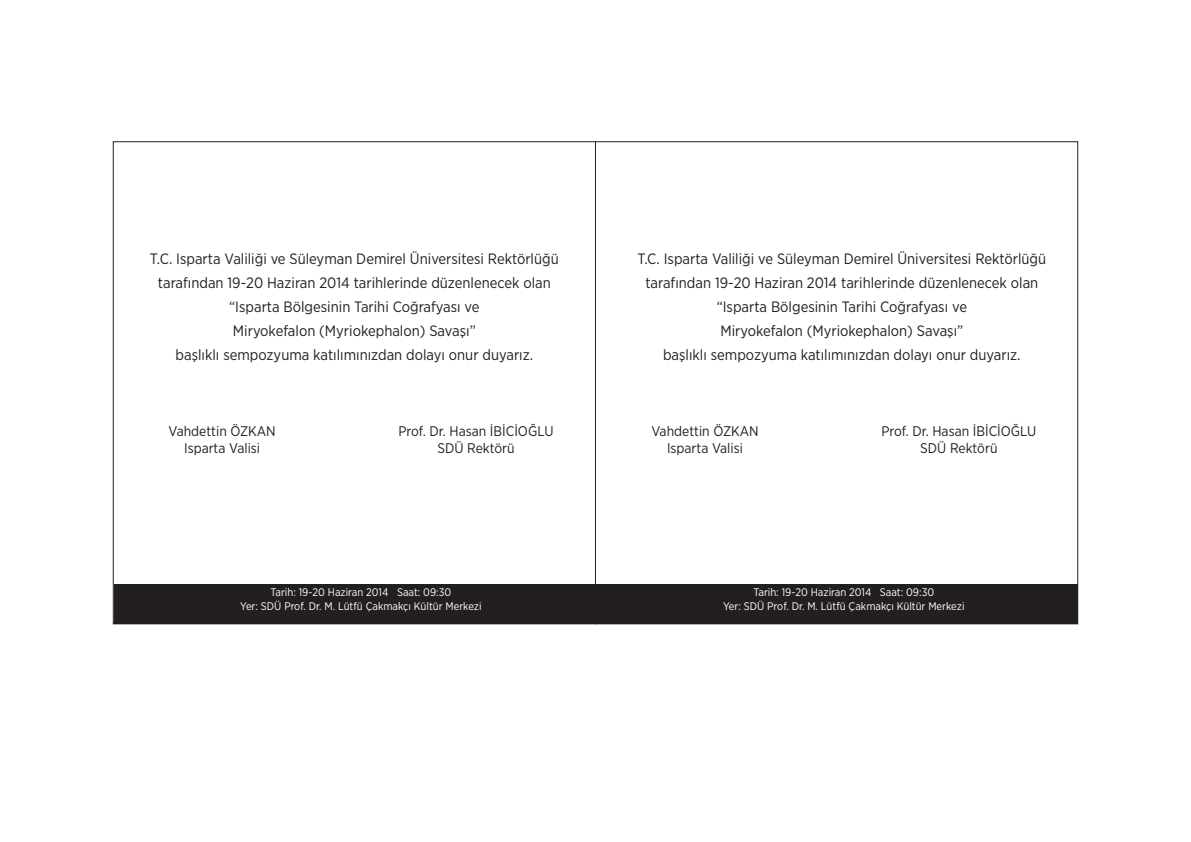
<style>
.page{position:relative;width:1191px;height:842px;background:#fff}
.page>*{position:absolute;margin:0;border:0;box-sizing:border-box;transform-origin:0 0}
.t1{font:15px/24px "Gotham Narrow";color:#231f20;text-align:center}
.t2{font:14px/16.8px "Gotham Narrow";color:#231f20;text-align:center}
.t3{font:11px/13.2px "Gotham Narrow";color:#fff;text-align:center}
</style>
<div class="page">
<div style="left:114px;top:584px;width:963px;height:39px;background:#231f20"></div>
<p class="t1" style="left:150px;top:247px;width:410px">T.C. Isparta Valiliği ve Süleyman Demirel Üniversitesi Rektörlüğü tarafından 19-20 Haziran 2014 tarihlerinde düzenlenecek olan “Isparta Bölgesinin Tarihi Coğrafyası ve<br>Miryokefalon (Myriokephalon) Savaşı”<br>başlıklı sempozyuma katılımınızdan dolayı onur duyarız.</p>
<p class="t1" style="left:637px;top:247px;width:410px">T.C. Isparta Valiliği ve Süleyman Demirel Üniversitesi Rektörlüğü tarafından 19-20 Haziran 2014 tarihlerinde düzenlenecek olan “Isparta Bölgesinin Tarihi Coğrafyası ve<br>Miryokefalon (Myriokephalon) Savaşı”<br>başlıklı sempozyuma katılımınızdan dolayı onur duyarız.</p>
<p class="t2" style="left:398px;top:423px;width:157px">Prof. Dr. Hasan İBİCİOĞLU<br>SDÜ Rektörü</p>
<p class="t2" style="left:881px;top:423px;width:157px">Prof. Dr. Hasan İBİCİOĞLU<br>SDÜ Rektörü</p>
<p class="t2" style="left:168px;top:423px;width:109px">Vahdettin ÖZKAN<br>Isparta Valisi</p>
<p class="t2" style="left:651px;top:423px;width:109px">Vahdettin ÖZKAN<br>Isparta Valisi</p>
<p class="t3" style="left:240px;top:586px;width:243px">Tarih: 19-20 Haziran 2014 Saat: 09:30<br>Yer: SDÜ Prof. Dr. M. Lütfü Çakmakçı Kültür Merkezi</p>
<p class="t3" style="left:723px;top:586px;width:243px">Tarih: 19-20 Haziran 2014 Saat: 09:30<br>Yer: SDÜ Prof. Dr. M. Lütfü Çakmakçı Kültür Merkezi</p>
</div>
